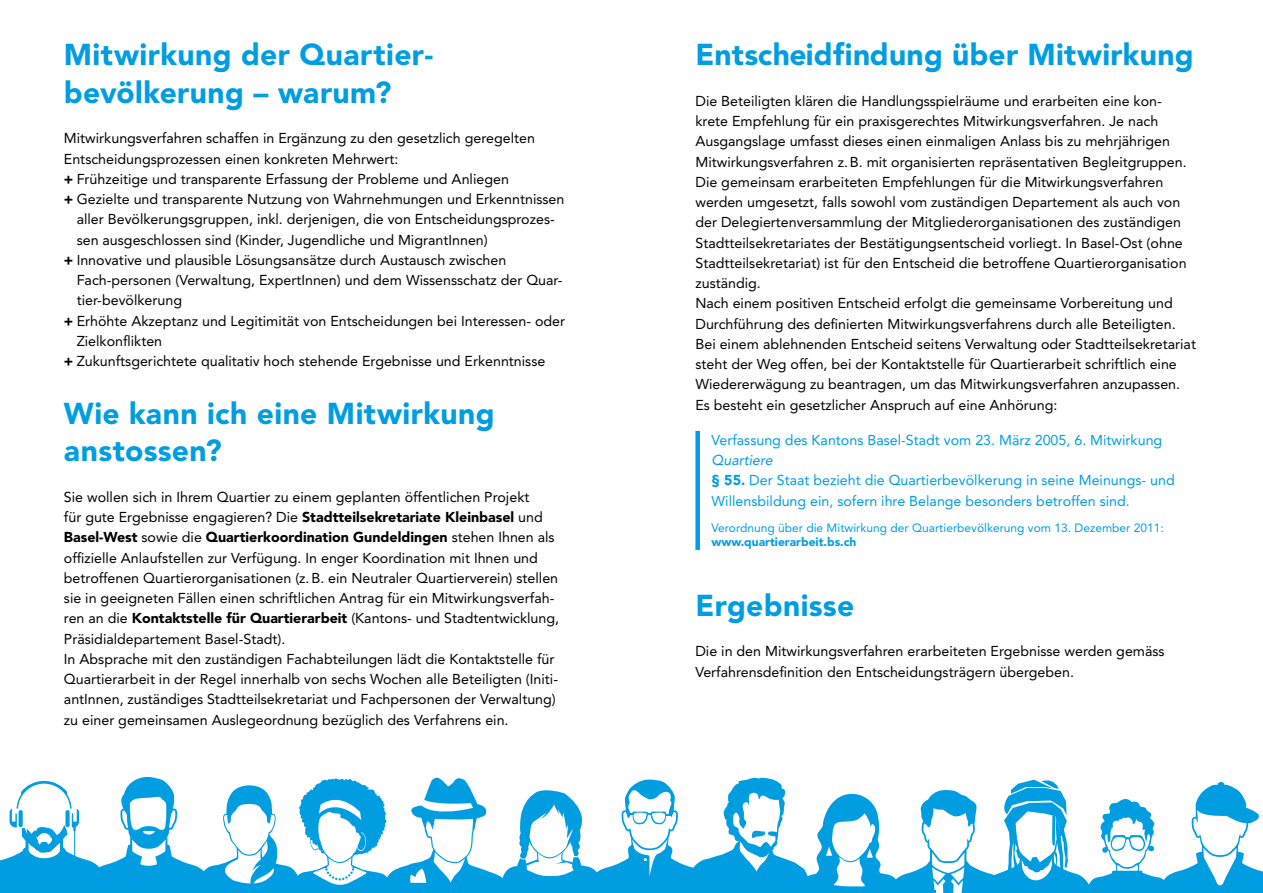
<style>
.page{position:relative;width:1263px;height:893px;background:#fff}
.page>*{position:absolute;margin:0;border:0;box-sizing:border-box;transform-origin:0 0}
.t1{font:900 30px/37.5px "Avenir";letter-spacing:.01em;color:#009ee0}
.t2{font:14.25px/20.2px "Avenir";color:#000}
.t3{font:14.25px/20.2px "Avenir";color:#009ee0}
.t4{font:12px/14.2px "Avenir";color:#009ee0}
.s1{font-weight:900}
.s2{font-style:italic}
</style>
<div class="page">
<div style="left:695px;top:431px;width:5px;height:119px;background:#009ee0"></div>
<svg style="left:0;top:777px;width:1263px;height:116px"></svg>
<hr style="left:0;top:890px;width:935px;height:3px;background:#009ddf">
<hr style="left:980px;top:890px;width:283px;height:3px;background:#009ddf">
<h2 class="t1" style="left:64px;top:36px;width:371px">Mitwirkung der Quartier&shy;bevölkerung – warum?</h2>
<p class="t2" style="left:64px;top:128px;width:472px">Mitwirkungsverfahren schaffen in Ergänzung zu den gesetzlich geregelten</p>
<p class="t2" style="left:64px;top:149px;width:336px">Entscheidungs prozessen einen konkreten Mehrwert:</p>
<p class="t2" style="left:64px;top:169px;width:446px"><span class="s1">+</span> Frühzeitige und transparente Erfassung der Probleme und Anliegen</p>
<p class="t2" style="left:64px;top:189px;width:502px"><span class="s1">+</span> Gezielte und transparente Nutzung von Wahrnehmungen und Erkenntnissen</p>
<p class="t2" style="left:77px;top:209px;width:480px">aller Be völkerungsgruppen, inkl. derjenigen, die von Entscheidungsprozes-</p>
<p class="t2" style="left:77px;top:230px;width:413px">sen ausgeschlos sen sind (Kinder, Jugendliche und MigrantInnen)</p>
<p class="t2" style="left:64px;top:250px;width:444px"><span class="s1">+</span> Innovative und plausible Lösungsansätze durch Austausch zwischen</p>
<p class="t2" style="left:77px;top:270px;width:487px">Fach-personen (Verwaltung, ExpertInnen) und dem Wissensschatz der Quar-</p>
<p class="t2" style="left:77px;top:290px;width:107px">tier-bevölkerung</p>
<p class="t2" style="left:64px;top:311px;width:503px"><span class="s1">+</span> Erhöhte Akzeptanz und Legitimität von Entscheidungen bei Interessen- oder</p>
<p class="t2" style="left:77px;top:331px;width:87px">Zielkonflikten</p>
<p class="t2" style="left:64px;top:351px;width:483px"><span class="s1">+</span> Zukunftsgerichtete qualitativ hoch stehende Ergebnisse und Erkenntnisse</p>
<h2 class="t1" style="left:64px;top:394px;width:432px">Wie kann ich eine Mitwirkung anstossen?</h2>
<p class="t2" style="left:64px;top:487px;width:497px">Sie wollen sich in Ihrem Quartier zu einem geplanten öffentlichen Projekt<br>für gute Ergebnisse engagieren? Die <span class="s1">Stadtteilsekretariate Kleinbasel</span> und <span class="s1">Basel-West</span> sowie die <span class="s1">Quartierkoordination Gundeldingen</span> stehen Ihnen als offizielle Anlaufstellen zur Verfügung. In enger Koordination mit Ihnen und betroffenen Quartierorganisationen (z. B. ein Neutraler Quartierverein) stellen sie in geeigneten Fällen einen schriftlichen Antrag für ein Mitwirkungsverfah&shy;ren an die <span class="s1">Kontaktstelle für Quartierarbeit</span> (Kantons- und Stadtentwicklung, Präsidialdepartement Basel-Stadt).</p>
<p class="t2" style="left:64px;top:649px;width:496px">In Absprache mit den zuständigen Fachabteilungen lädt die Kontaktstelle für Quartierarbeit in der Regel innerhalb von sechs Wochen alle Beteiligten (Initi&shy;antInnen, zuständiges Stadtteil sekretariat und Fachpersonen der Verwaltung) zu einer gemeinsamen Auslegeordnung bezüglich des Verfahrens ein.</p>
<h2 class="t1" style="left:695px;top:36px;width:500px">Entscheidfindung über Mitwirkung</h2>
<p class="t2" style="left:695px;top:91px;width:502px">Die Beteiligten klären die Handlungsspielräume und erarbeiten eine kon&shy;krete Empfehlung für ein praxisgerechtes Mitwirkungsverfahren. Je nach Ausgangslage umfasst dieses einen einmaligen Anlass bis zu mehrjährigen Mitwirkungsverfahren z. B. mit organisierten reprä sentativen Begleitgruppen.<br>Die gemeinsam erarbeiteten Empfehlungen für die Mitwirkungsverfahren werden umgesetzt, falls sowohl vom zuständigen Departement als auch von der Delegiertenversammlung der Mitgliederorganisationen des zuständigen Stadtteilsekretariates der Bestätigungsentscheid vorliegt. In Basel-Ost (ohne Stadtteilsekretariat) ist für den Entscheid die betroffene Quartierorganisation zuständig.<br>Nach einem positiven Entscheid erfolgt die gemeinsame Vorbereitung und Durchführung des definierten Mitwirkungsverfahrens durch alle Beteiligten.<br>Bei einem ablehnenden Entscheid seitens Verwaltung oder Stadtteilsekretariat steht der Weg offen, bei der Kontaktstelle für Quartierarbeit schriftlich eine Wiedererwägung zu beantragen, um das Mitwirkungsverfahren anzupassen.<br>Es besteht ein gesetzlicher Anspruch auf eine Anhörung:</p>
<p class="t3" style="left:711px;top:430px;width:465px">Verfassung des Kantons Basel-Stadt vom 23. März 2005, 6. Mitwirkung <span class="s2">Quartiere<br></span><span class="s1">§ 55.</span> Der Staat bezieht die Quartierbevölkerung in seine Meinungs- und Willensbildung ein, sofern ihre Belange besonders betroffen sind.</p>
<p class="t4" style="left:711px;top:521px;width:454px">Verordnung über die Mitwirkung der Quartierbevölkerung vom 13. Dezember 2011: <span class="s1">www.quartierarbeit.bs.ch</span></p>
<h2 class="t1" style="left:695px;top:586px;width:160px">Ergebnisse</h2>
<p class="t2" style="left:695px;top:641px;width:471px">Die in den Mitwirkungsverfahren erarbeiteten Ergebnisse werden gemäss<br>Verfahrensdefinition den Entscheidungsträgern übergeben.</p>
</div>
